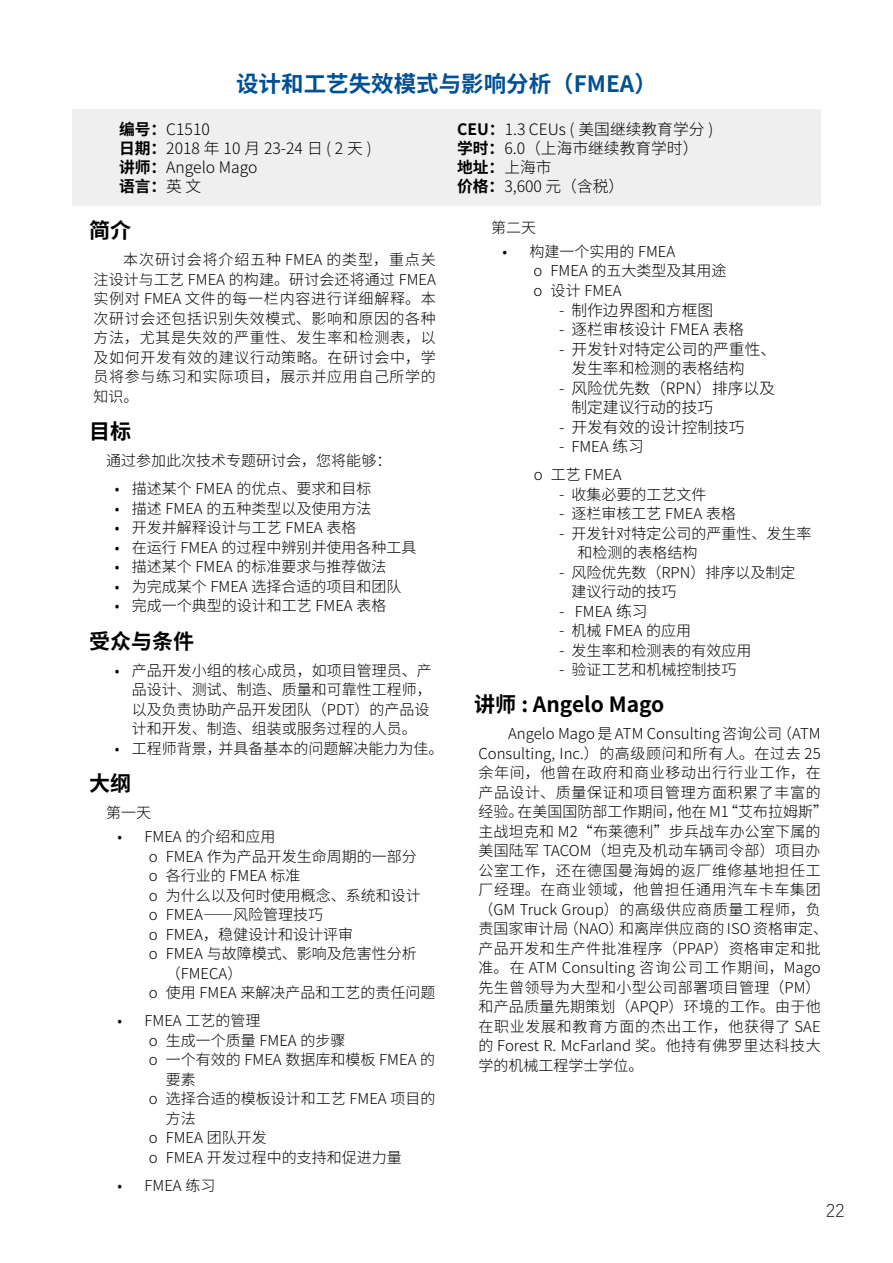
<style>
.page{position:relative;width:893px;height:1263px;background:#fff}
.page>*{position:absolute;margin:0;border:0;box-sizing:border-box;transform-origin:0 0}
.t1{font:700 22.5px "Source Han Sans CN";color:#005095}
.t2{font:700 21px "Source Han Sans CN";color:#000}
.t3{font:300 18px "Deng Xian";color:#000}
.t4{font:300 15.75px/18.9px "Source Han Sans CN";color:#000}
.t5{font:300 15px/19.5px "Source Han Sans CN";color:#000}
.t6{font:300 15px/19.5px "Source Han Sans CN";letter-spacing:.02em;color:#000}
.s1{font-weight:700}
.s2{font-size:15.75px}
</style>
<div class="page">
<div style="left:72px;top:109px;width:749px;height:97px;background:#efefef"></div>
<h1 class="t1" style="left:236px;top:71px;width:422px">设计和工艺失效模式与影响分析（FMEA）</h1>
<p class="t4" style="left:119px;top:120px;width:254px"><span class="s1">编号：</span>C1510<br><span class="s1">日期：</span>2018 年 10 月 23-24 日 ( 2 天 )<span class="s1">讲师：</span>Angelo Mago<br><span class="s1">语言：</span>英文</p>
<p class="t4" style="left:457px;top:120px;width:258px"><span class="s1">CEU：</span>1.3 CEUs ( 美国继续教育学分 )<span class="s1">学时：</span>6.0（上海市继续教育学时）<span class="s1">地址：</span>上海市<br><span class="s1">价格：</span>3,600 元（含税）</p>
<h2 class="t2" style="left:89px;top:219px;width:44px">简介</h2>
<p class="t5" style="left:94px;top:250px;width:344px;text-align:justify;text-indent:30px">本次研讨会将介绍五种 FMEA 的类型，重点关注设计与工艺 FMEA 的构建。研讨会还将通过 FMEA实例对 FMEA 文件的每一栏内容进行详细解释。本次研讨会还包括识别失效模式、影响和原因的各种方法，尤其是失效的严重性、发生率和检测表，以及如何开发有效的建议行动策略。在研讨会中，学员将参与练习和实际项目，展示并应用自己所学的知识。</p>
<h2 class="t2" style="left:89px;top:420px;width:44px">目标</h2>
<p class="t5" style="left:106px;top:451px;width:286px">通过参加此次技术专题研讨会，您将能够：</p>
<p class="t5" style="left:115px;top:479px;width:258px">• 描述某个 FMEA 的优点、要求和目标</p>
<p class="t5" style="left:115px;top:499px;width:258px">• 描述 FMEA 的五种类型以及使用方法</p>
<p class="t5" style="left:115px;top:518px;width:243px">• 开发并解释设计与工艺 FMEA 表格</p>
<p class="t5" style="left:115px;top:538px;width:303px">• 在运行 FMEA 的过程中辨别并使用各种工具</p>
<p class="t5" style="left:115px;top:557px;width:273px">• 描述某个 FMEA 的标准要求与推荐做法</p>
<p class="t5" style="left:115px;top:577px;width:288px">• 为完成某个 FMEA 选择合适的项目和团队</p>
<p class="t5" style="left:115px;top:596px;width:273px">• 完成一个典型的设计和工艺 FMEA 表格</p>
<h2 class="t2" style="left:89px;top:629px;width:107px">受众与条件</h2>
<p class="t5" style="left:132px;top:661px;width:301px;text-indent:-17px">• 产品开发小组的核心成员，如项目管理员、产品设计、测试、制造、质量和可靠性工程师，以及负责协助产品开发团队（PDT）的产品设计和开发、制造、组装或服务过程的人员。</p>
<p class="t5" style="left:115px;top:739px;width:330px">• 工程师背景，并具备基本的问题解决能力为佳。</p>
<h2 class="t2" style="left:89px;top:772px;width:43px">大纲</h2>
<p class="t5" style="left:106px;top:803px;width:46px">第一天</p>
<p class="t5" style="left:118px;top:827px;width:159px">• FMEA 的介绍和应用</p>
<p class="t5" style="left:149px;top:847px;width:269px">o FMEA 作为产品开发生命周期的一部分</p>
<p class="t5" style="left:149px;top:866px;width:153px">o 各行业的 FMEA 标准</p>
<p class="t5" style="left:149px;top:886px;width:274px">o 为什么以及何时使用概念、系统和设计</p>
<p class="t5" style="left:149px;top:905px;width:176px">o FMEA——风险管理技巧</p>
<p class="t5" style="left:149px;top:925px;width:206px">o FMEA，稳健设计和设计评审</p>
<p class="t5" style="left:149px;top:944px;width:269px">o FMEA 与故障模式、影响及危害性分析</p>
<p class="t5" style="left:166px;top:964px;width:78px">（FMECA）</p>
<p class="t5" style="left:149px;top:983px;width:288px">o 使用 FMEA 来解决产品和工艺的责任问题</p>
<p class="t5" style="left:118px;top:1011px;width:144px">• FMEA 工艺的管理</p>
<p class="t5" style="left:149px;top:1031px;width:198px">o 生成一个质量 FMEA 的步骤</p>
<p class="t5" style="left:149px;top:1050px;width:288px">o 一个有效的 FMEA 数据库和模板 FMEA 的</p>
<p class="t5" style="left:166px;top:1070px;width:32px">要素</p>
<p class="t5" style="left:149px;top:1089px;width:288px">o 选择合适的模板设计和工艺 FMEA 项目的</p>
<p class="t5" style="left:166px;top:1109px;width:32px">方法</p>
<p class="t5" style="left:149px;top:1128px;width:119px">o FMEA 团队开发</p>
<p class="t5" style="left:149px;top:1148px;width:254px">o FMEA 开发过程中的支持和促进力量</p>
<p class="t5" style="left:118px;top:1176px;width:99px">• FMEA 练习</p>
<p class="t5" style="left:491px;top:218px;width:46px">第二天</p>
<p class="t5" style="left:534px;top:242px;width:194px;text-indent:-31px">• 构建一个实用的 FMEA<br>o FMEA 的五大类型及其用途o 设计 FMEA</p>
<p class="t4" style="left:559px;top:301px;width:155px">- 制作边界图和方框图</p>
<p class="t4" style="left:559px;top:320px;width:187px">- 逐栏审核设计 FMEA 表格</p>
<p class="t4" style="left:571px;top:340px;width:206px;line-height:19.5px;text-indent:-12px">- 开发针对特定公司的严重性、发生率和检测的表格结构</p>
<p class="t4" style="left:571px;top:379px;width:205px;line-height:19.5px;text-indent:-12px">- 风险优先数（RPN）排序以及制定建议行动的技巧</p>
<p class="t4" style="left:559px;top:418px;width:187px">- 开发有效的设计控制技巧</p>
<p class="t5" style="left:534px;top:433px;width:112px;line-height:27.6px;text-indent:26px"><span class="s2">-</span> FMEA <span class="s2">练习</span>o 工艺 FMEA</p>
<p class="t5" style="left:559px;top:485px;width:149px"><span class="s2">-</span> 收集必要的工艺文件</p>
<p class="t5" style="left:559px;top:504px;width:178px"><span class="s2">-</span> 逐栏审核工艺 FMEA 表格</p>
<p class="t5" style="left:577px;top:524px;width:236px;text-indent:-18px"><span class="s2">-</span> 开发针对特定公司的严重性、发生率和检测的表格结构</p>
<p class="t5" style="left:571px;top:563px;width:225px;text-indent:-12px"><span class="s2">-</span> 风险优先数（RPN）排序以及制定建议行动的技巧</p>
<p class="t5" style="left:559px;top:602px;width:90px"><span class="s2">-</span> FMEA <span class="s2">练习</span></p>
<p class="t5" style="left:559px;top:621px;width:133px"><span class="s2">-</span> 机械 FMEA 的应用</p>
<p class="t5" style="left:559px;top:641px;width:194px"><span class="s2">-</span> 发生率和检测表的有效应用</p>
<p class="t5" style="left:559px;top:660px;width:179px"><span class="s2">-</span> 验证工艺和机械控制技巧</p>
<h2 class="t2" style="left:474px;top:693px;width:192px">讲师 : Angelo Mago</h2>
<p class="t6" style="left:478px;top:724px;width:351px;text-indent:30px">Angelo Mago 是 ATM Consulting 咨询公司（ATM<br>Consulting, Inc.）的高级顾问和所有人。在过去 25余年间，他曾在政府和商业移动出行行业工作，在产品设计、质量保证和项目管理方面积累了丰富的经验。在美国国防部工作期间，他在 M1“艾布拉姆斯”主战坦克和 M2“布莱德利”步兵战车办公室下属的美国陆军 TACOM（坦克及机动车辆司令部）项目办公室工作，还在德国曼海姆的返厂维修基地担任工厂经理。在商业领域，他曾担任通用汽车卡车集团（GM Truck Group）的高级供应商质量工程师，负责国家审计局（NAO）和离岸供应商的 ISO 资格审定、产品开发和生产件批准程序（PPAP）资格审定和批准。在 ATM Consulting 咨询公司工作期间，Mago先生曾领导为大型和小型公司部署项目管理（PM）和产品质量先期策划（APQP）环境的工作。由于他在职业发展和教育方面的杰出工作，他获得了 SAE的 Forest R. McFarland 奖。他持有佛罗里达科技大学的机械工程学士学位。</p>
<p class="t3" style="left:826px;top:1199px;width:20px">22</p>
</div>
